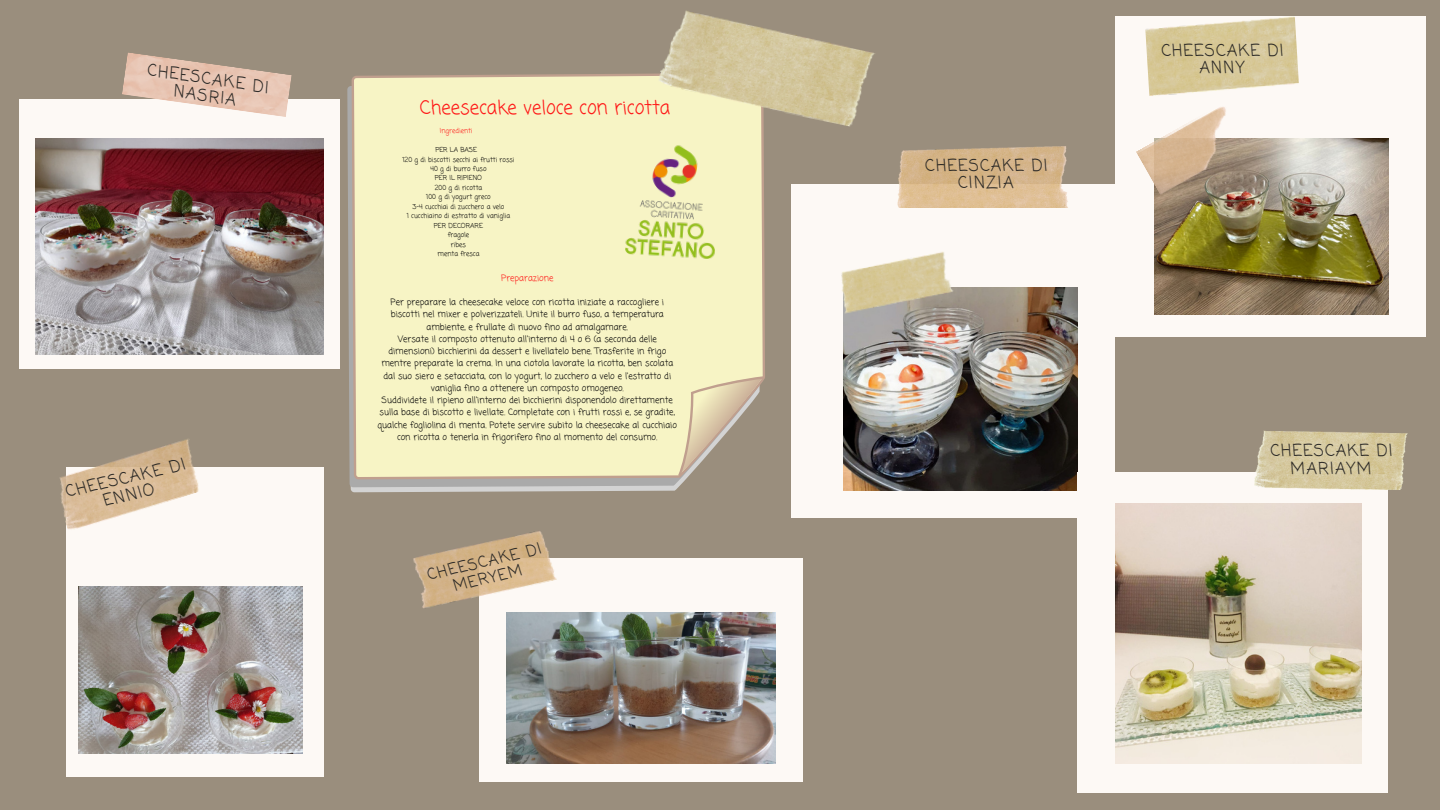
<style>
.page{position:relative;width:1440px;height:810px;background:#9a8e7d}
.page>*{position:absolute;margin:0;border:0;box-sizing:border-box;transform-origin:0 0}
.t1{font:18.9px "Coming Soon";color:#ff1616}
.t2{font:16.5px/17.2px "Coming Soon";letter-spacing:.07em;color:#2b2926;text-align:center}
.t3{font:15.8px/16.7px "Coming Soon";color:#2b2926;text-align:center}
.t4{font:8.9px/12.2px "Coming Soon";color:#000;text-align:center}
.t5{font:8.9px "Coming Soon";color:#ff1616}
.t6{font:6.8px "Coming Soon";color:#000}
.t7{font:6.8px "Coming Soon";color:#ff1616}
</style>
<div class="page">
<div style="left:20px;top:99px;width:320px;height:270px;background:#fdf9f5"></div>
<div style="left:66px;top:467px;width:258px;height:309px;background:#fdf9f5"></div>
<div style="left:792px;top:184px;width:323px;height:334px;background:#fdf9f5"></div>
<div style="left:479px;top:558px;width:324px;height:224px;background:#fdf9f5"></div>
<img style="left:421px;top:580px;width:136px;height:34px">
<img style="left:60px;top:439px;width:139px;height:91px">
<img style="left:35px;top:139px;width:221px;height:216px">
<img style="left:507px;top:613px;width:268px;height:151px">
<img style="left:79px;top:586px;width:223px;height:167px">
<img style="left:844px;top:288px;width:234px;height:202px">
<img style="left:841px;top:251px;width:118px;height:63px">
<div style="left:1115px;top:16px;width:310px;height:320px;background:#fdf9f5"></div>
<img style="left:1154px;top:139px;width:234px;height:175px">
<img style="left:1136px;top:107px;width:114px;height:92px">
<img style="left:122px;top:52px;width:134px;height:61px">
<img style="left:1145px;top:16px;width:154px;height:80px">
<img style="left:897px;top:146px;width:171px;height:61px">
<svg style="left:261px;top:71px;width:531px;height:498px"></svg>
<svg style="left:669px;top:358px;width:98px;height:131px"></svg>
<img style="left:657px;top:10px;width:218px;height:119px">
<img style="left:609px;top:137px;width:129px;height:129px">
<div style="left:1078px;top:472px;width:310px;height:321px;background:#fdf9f5"></div>
<img style="left:1115px;top:504px;width:246px;height:259px">
<img style="left:1254px;top:430px;width:154px;height:60px">
<p class="t2" style="left:149px;top:62px;width:124px;rotate:9deg">CHEESCAKE DI<br>NASRIA</p>
<p class="t2" style="left:64px;top:484px;width:124px;rotate:-13deg">CHEESCAKE DI<br>ENNIO</p>
<p class="t1" style="left:420px;top:94px;width:252px">Cheesecake veloce con ricotta</p>
<p class="t7" style="left:440px;top:126px;width:34px">Ingredienti</p>
<p class="t6" style="left:435px;top:145px;width:43px">PER LA BASE</p>
<p class="t6" style="left:402px;top:155px;width:114px">120 g di biscotti secchi ai frutti rossi</p>
<p class="t6" style="left:430px;top:164px;width:58px">40 g di burro fuso</p>
<p class="t6" style="left:435px;top:173px;width:49px">PER IL RIPIENO</p>
<p class="t6" style="left:435px;top:183px;width:49px">200 g di ricotta</p>
<p class="t6" style="left:426px;top:192px;width:66px">100 g di yogurt greco</p>
<p class="t6" style="left:413px;top:202px;width:93px">3-4 cucchiai di zucchero a velo</p>
<p class="t6" style="left:407px;top:211px;width:105px">1 cucchiaino di estratto di vaniglia</p>
<p class="t6" style="left:434px;top:221px;width:50px">PER DECORARE</p>
<p class="t6" style="left:448px;top:230px;width:23px">fragole</p>
<p class="t6" style="left:451px;top:240px;width:17px">ribes</p>
<p class="t6" style="left:438px;top:249px;width:43px">menta fresca</p>
<p class="t5" style="left:501px;top:271px;width:54px">Preparazione</p>
<p class="t4" style="left:391px;top:297px;width:275px">Per preparare la cheesecake veloce con ricotta iniziate a raccogliere i biscotti nel mixer e polverizzateli. Unite il burro fuso, a temperatura ambiente, e frullate di nuovo fino ad amalgamare.</p>
<p class="t4" style="left:381px;top:333px;width:293px">Versate il composto ottenuto all'interno di 4 o 6 (a seconda delle dimensioni) bicchierini da dessert e livellatelo bene. Trasferite in frigo mentre preparate la crema. In una ciotola lavorate la ricotta, ben scolata dal suo siero e setacciata, con lo yogurt, lo zucchero a velo e l'estratto di vaniglia fino a ottenere un composto omogeneo.</p>
<p class="t4" style="left:378px;top:395px;width:301px">Suddividete il ripieno all'interno dei bicchierini disponendolo direttamente sulla base di biscotto e livellate. Completate con i frutti rossi e, se gradite, qualche fogliolina di menta. Potete servire subito la cheesecake al cucchiaio con ricotta o tenerla in frigorifero fino al momento del consumo.</p>
<p class="t3" style="left:426px;top:568px;width:118px;rotate:-13deg">CHEESCAKE DI<br>MERYEM</p>
<p class="t2" style="left:925px;top:158px;width:124px">CHEESCAKE DI<br>CINZIA</p>
<p class="t2" style="left:1161px;top:43px;width:124px">CHEESCAKE DI<br>ANNY</p>
<p class="t2" style="left:1270px;top:443px;width:124px">CHEESCAKE DI<br>MARIAYM</p>
</div>
